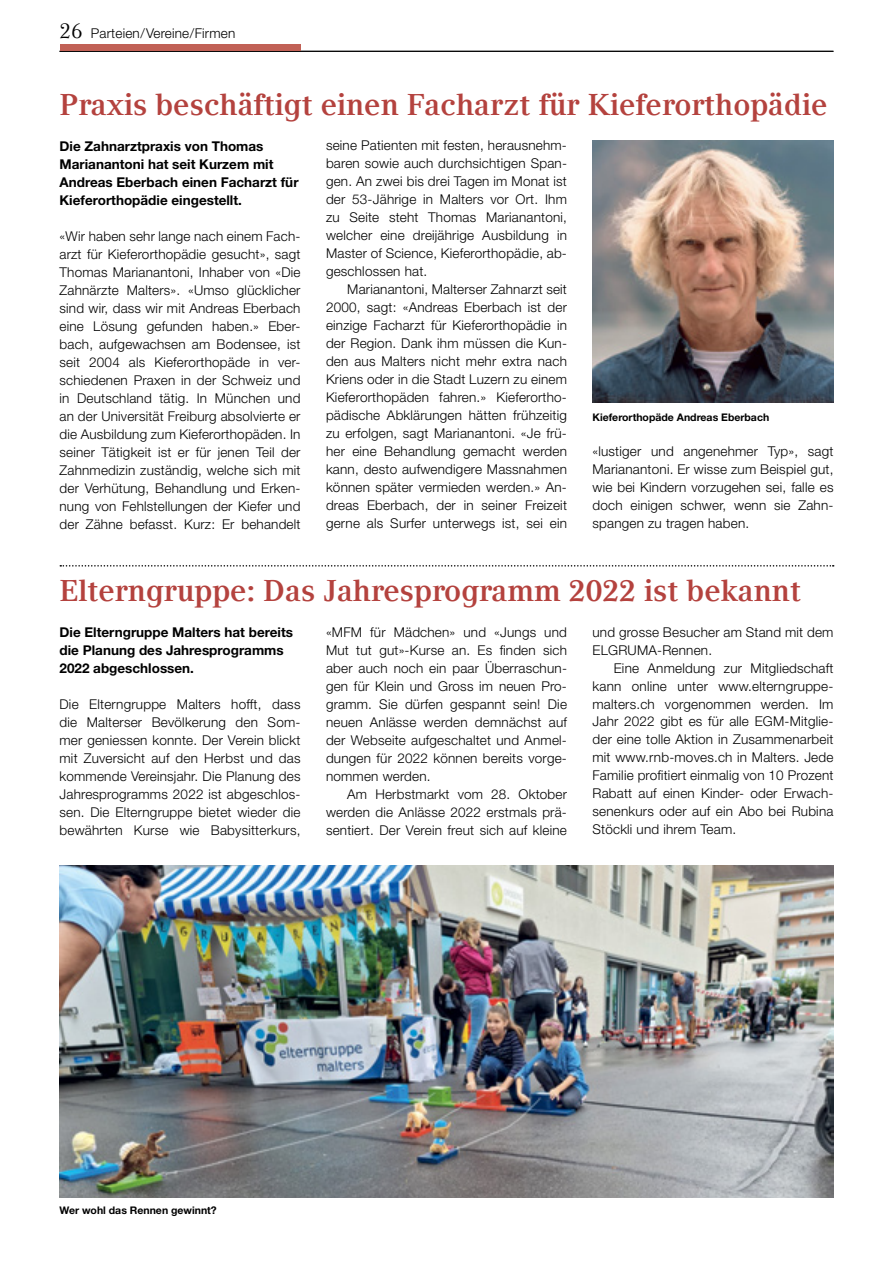
<style>
.page{position:relative;width:893px;height:1263px;background:#fff}
.page>*{position:absolute;margin:0;border:0;box-sizing:border-box;transform-origin:0 0}
.t1{font:700 30px "Compatil Text LT Com";letter-spacing:.005em;color:#b4423e}
.t2{font:300 13.5px/18px "Helvetica Neue LT Std";letter-spacing:.015em;color:#000;text-align:justify}
.t3{font:700 13.5px/18px "Helvetica Neue LT Std";color:#000}
.t4{font:700 10.5px "Helvetica Neue LT Std";color:#000}
.s1{font-family:"Compatil Text LT Com";font-weight:400;font-size:21px}
</style>
<div class="page">
<hr style="left:60px;top:51px;width:773px;height:1px;background:#000">
<div style="left:60px;top:45px;width:240px;height:6px;background:#c16156"></div>
<img style="left:592px;top:141px;width:241px;height:262px">
<svg style="left:60px;top:565px;width:774px;height:2px"></svg>
<img style="left:60px;top:865px;width:773px;height:332px">
<p class="t2" style="left:60px;top:24px;width:177px"><span class="s1">26</span> Parteien/Vereine/Firmen</p>
<h1 class="t1" style="left:60px;top:87px;width:769px">Praxis beschäftigt einen Facharzt für Kieferorthopädie</h1>
<p class="t3" style="left:60px;top:136px;width:241px">Die Zahnarztpraxis von Thomas Marianantoni hat seit Kurzem mit Andreas Eberbach einen Facharzt für Kieferorthopädie eingestellt.</p>
<p class="t2" style="left:60px;top:226px;width:242px">«Wir haben sehr lange nach einem Fach&shy;arzt für Kieferorthopädie gesucht», sagt Thomas Marianantoni, Inhaber von «Die Zahnärzte Malters». «Umso glücklicher sind wir, dass wir mit Andreas Eberbach eine Lösung gefunden haben.» Eber&shy;bach, aufgewachsen am Bodensee, ist seit 2004 als Kieferorthopäde in ver&shy;schiedenen Praxen in der Schweiz und in Deutschland tätig. In München und an der Universität Freiburg absolvierte er die Ausbildung zum Kieferorthopäden. In seiner Tätigkeit ist er für jenen Teil der Zahnmedizin zuständig, welche sich mit der Verhütung, Behandlung und Erken&shy;nung von Fehlstellungen der Kiefer und der Zähne befasst. Kurz: Er behandelt</p>
<p class="t2" style="left:326px;top:136px;width:242px">seine Patienten mit festen, herausnehm&shy;baren sowie auch durchsichtigen Span&shy;gen. An zwei bis drei Tagen im Monat ist der 53-Jährige in Malters vor Ort. Ihm zu Seite steht Thomas Marianantoni, welcher eine dreijährige Ausbildung in Master of Science, Kieferorthopädie, ab&shy;geschlossen hat.</p>
<p class="t2" style="left:326px;top:280px;width:242px;text-indent:21px">Marianantoni, Malterser Zahnarzt seit 2000, sagt: «Andreas Eberbach ist der einzige Facharzt für Kieferorthopädie in der Region. Dank ihm müssen die Kun&shy;den aus Malters nicht mehr extra nach Kriens oder in die Stadt Luzern zu einem Kieferorthopäden fahren.» Kieferortho&shy;pädische Abklärungen hätten frühzeitig zu erfolgen, sagt Marianantoni. «Je frü&shy;her eine Behandlung gemacht werden kann, desto aufwendigere Massnahmen können später vermieden werden.» An&shy;dreas Eberbach, der in seiner Freizeit gerne als Surfer unterwegs ist, sei ein</p>
<p class="t4" style="left:592px;top:410px;width:178px">Kieferorthopäde Andreas Eberbach</p>
<p class="t2" style="left:592px;top:442px;width:242px">«lustiger und angenehmer Typ», sagt Marianantoni. Er wisse zum Beispiel gut, wie bei Kindern vorzugehen sei, falle es doch einigen schwer, wenn sie Zahn&shy;spangen zu tragen haben.</p>
<h1 class="t1" style="left:60px;top:573px;width:743px">Elterngruppe: Das Jahresprogramm 2022 ist bekannt</h1>
<p class="t3" style="left:60px;top:622px;width:235px">Die Elterngruppe Malters hat bereits die Planung des Jahresprogramms<br>2022 abgeschlossen.</p>
<p class="t2" style="left:60px;top:694px;width:242px">Die Elterngruppe Malters hofft, dass die Malterser Bevölkerung den Som&shy;mer geniessen konnte. Der Verein blickt mit Zuversicht auf den Herbst und das kommende Vereinsjahr. Die Planung des Jahresprogramms 2022 ist abgeschlos&shy;sen. Die Elterngruppe bietet wieder die bewährten Kurse wie Babysitterkurs,</p>
<p class="t2" style="left:592px;top:622px;width:242px">und grosse Besucher am Stand mit dem<br>ELGRUMA-Rennen.</p>
<p class="t2" style="left:592px;top:658px;width:242px;text-indent:21px">Eine Anmeldung zur Mitgliedschaft kann online unter www.elterngruppe&shy;malters.ch vorgenommen werden. Im Jahr 2022 gibt es für alle EGM-Mitglie&shy;der eine tolle Aktion in Zusammenarbeit mit www.rnb-moves.ch in Malters. Jede Familie profitiert einmalig von 10 Prozent Rabatt auf einen Kinder- oder Erwach&shy;senenkurs oder auf ein Abo bei Rubina Stöckli und ihrem Team.</p>
<p class="t2" style="left:326px;top:622px;width:242px">«MFM für Mädchen» und «Jungs und Mut tut gut»-Kurse an. Es finden sich aber auch noch ein paar Überraschun&shy;gen für Klein und Gross im neuen Pro&shy;gramm. Sie dürfen gespannt sein! Die neuen Anlässe werden demnächst auf der Webseite aufgeschaltet und Anmel&shy;dungen für 2022 können bereits vorge&shy;nommen werden.</p>
<p class="t2" style="left:326px;top:784px;width:242px;text-indent:21px">Am Herbstmarkt vom 28. Oktober werden die Anlässe 2022 erstmals prä&shy;sentiert. Der Verein freut sich auf kleine</p>
<p class="t4" style="left:60px;top:1203px;width:159px">Wer wohl das Rennen gewinnt?</p>
</div>
